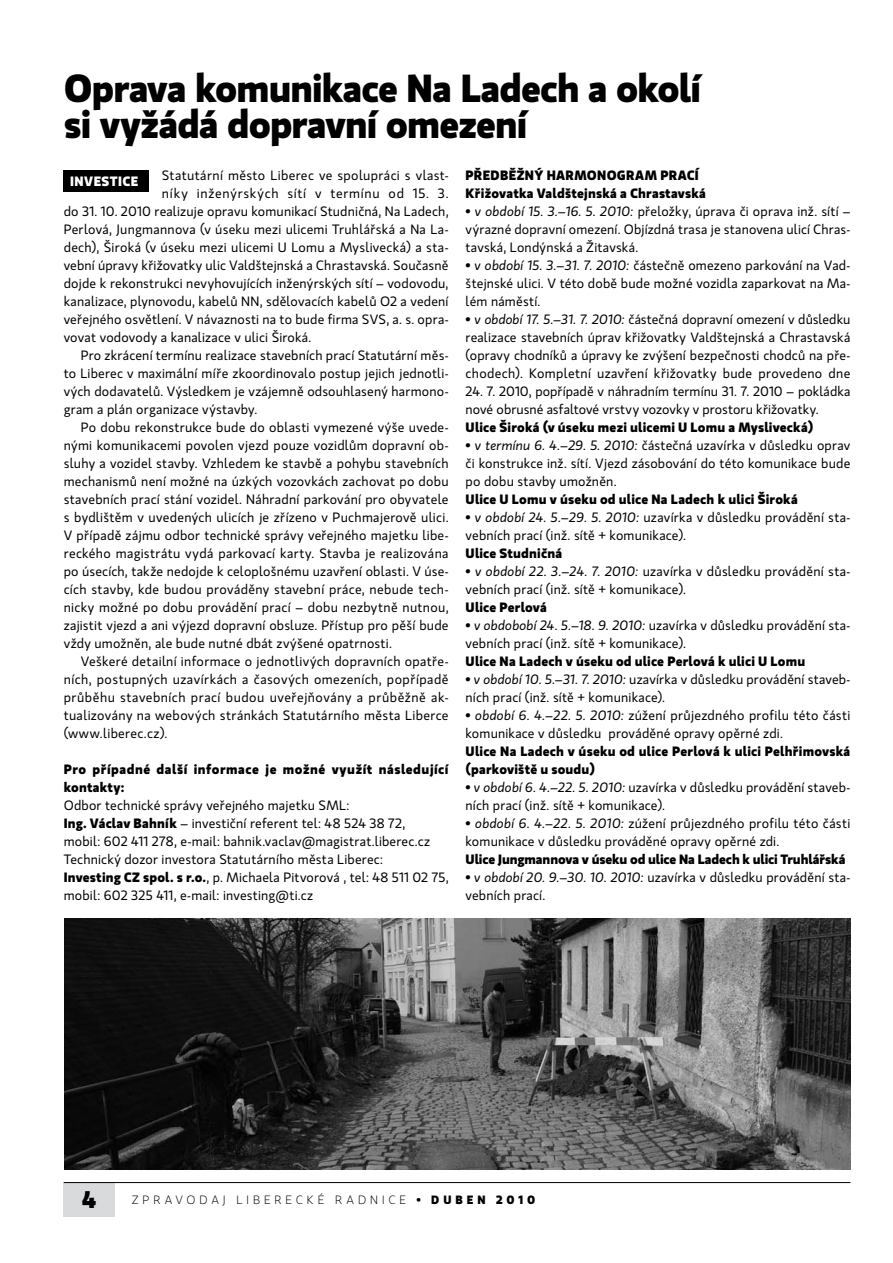
<style>
.page{position:relative;width:893px;height:1263px;background:#fff}
.page>*{position:absolute;margin:0;border:0;box-sizing:border-box;transform-origin:0 0}
.t1{font:700 39px/36px "Gloriola Std";letter-spacing:-.025em;color:#000}
.t2{font:700 24px "Gloriola Std";color:#000}
.t3{font:13.5px/18px "Gloriola Std";letter-spacing:.015em;color:#000}
.t4{font:700 13.5px/18px "Gloriola Std";letter-spacing:.015em;color:#000}
.t5{font:13.5px "Gloriola Std";letter-spacing:.035em;color:#000}
.t6{font:700 13.5px/18px "Gloriola Std";letter-spacing:.035em;color:#000}
.t7{font:700 13.5px "Gloriola Std";letter-spacing:-.005em;color:#000}
.t8{font:13.5px "Gloriola Std";letter-spacing:.055em;color:#000}
.t9{font:700 13.5px "Gloriola Std";color:#fff}
.t10{font:300 12px "Gloriola Std";letter-spacing:.325em;color:#000}
.s1{font-style:italic}
.s2{font-weight:700}
</style>
<div class="page">
<div style="left:64px;top:1182px;width:51px;height:34px;background:#d9dadb"></div>
<hr style="left:64px;top:1182px;width:786px;height:1px;background:#000">
<div style="left:64px;top:170px;width:85px;height:22px;background:#000"></div>
<img style="left:64px;top:918px;width:786px;height:251px">
<h1 class="t1" style="left:64px;top:68px;width:639px">Oprava komunikace Na Ladech a okolí si vyžádá dopravní omezení</h1>
<p class="t9" style="left:70px;top:171px;width:9px">investice</p>
<p class="t4" style="left:466px;top:165px;width:242px;text-indent:195px">prací<br>Křižovatka Valdštejnská a Chrastavská</p>
<p class="t3" style="left:466px;top:202px;width:386px;text-align:justify"><span class="s1">• v období 15. 3.–16. 5. 2010:</span> přeložky, úprava či oprava inž. sítí – výrazné dopravní omezení. Objízdná trasa je stanovena ulicí Chras&shy;tavská, Londýnská a Žitavská.</p>
<p class="t3" style="left:466px;top:256px;width:386px;text-align:justify"><span class="s1">• v období 15. 3.–31. 7. 2010:</span> částečně omezeno parkování na Vad&shy;štejnské ulici. V této době bude možné vozidla zaparkovat na Ma&shy;lém náměstí.</p>
<p class="t3" style="left:466px;top:310px;width:386px;text-align:justify"><span class="s1">• v období 17. 5.–31. 7. 2010:</span> částečná dopravní omezení v důsledku realizace stavebních úprav křižovatky Valdštejnská a Chrastavská (opravy chodníků a úpravy ke zvýšení bezpečnosti chodců na pře&shy;chodech). Kompletní uzavření křižovatky bude provedeno dne</p>
<p class="t3" style="left:466px;top:382px;width:386px">24. 7. 2010, popřípadě v náhradním termínu 31. 7. 2010 – pokládka nové obrusné asfaltové vrstvy vozovky v prostoru křižovatky.</p>
<p class="t4" style="left:466px;top:417px;width:349px">Ulice Široká (v úseku mezi ulicemi U Lomu a Myslivecká)</p>
<p class="t3" style="left:466px;top:436px;width:386px;text-align:justify"><span class="s1">• v termínu 6. 4.–29. 5. 2010:</span> částečná uzavírka v důsledku oprav či konstrukce inž. sítí. Vjezd zásobování do této komunikace bude po dobu stavby umožněn.</p>
<p class="t4" style="left:466px;top:489px;width:334px">Ulice U Lomu v úseku od ulice Na Ladech k ulici Široká</p>
<p class="t3" style="left:466px;top:508px;width:386px"><span class="s1">• v období 24. 5.–29. 5. 2010:</span> uzavírka v důsledku provádění sta&shy;vebních prací (inž. sítě + komunikace).</p>
<p class="t4" style="left:466px;top:543px;width:98px">Ulice Studničná</p>
<p class="t3" style="left:466px;top:562px;width:386px"><span class="s1">• v období 22. 3.–24. 7. 2010:</span> uzavírka v důsledku provádění sta&shy;vebních prací (inž. sítě + komunikace).</p>
<p class="t4" style="left:466px;top:597px;width:83px">Ulice Perlová</p>
<p class="t3" style="left:466px;top:616px;width:386px"><span class="s1">• v obdobobí 24. 5.–18. 9. 2010:</span> uzavírka v důsledku provádění sta&shy;vebních prací (inž. sítě + komunikace).</p>
<p class="t4" style="left:466px;top:651px;width:341px">Ulice Na Ladech v úseku od ulice Perlová k ulici U Lomu</p>
<p class="t3" style="left:466px;top:670px;width:386px"><span class="s1">• v období 10. 5.–31. 7. 2010:</span> uzavírka v důsledku provádění staveb&shy;ních prací (inž. sítě + komunikace).</p>
<p class="t3" style="left:466px;top:706px;width:386px"><span class="s1">• období 6. 4.–22. 5. 2010:</span> zúžení průjezdného profilu této části komunikace v důsledku prováděné opravy opěrné zdi.</p>
<p class="t4" style="left:465px;top:741px;width:386px">Ulice Na Ladech v úseku od ulice Perlová k ulici Pelhřimovská (parkoviště u soudu)</p>
<p class="t3" style="left:465px;top:778px;width:386px"><span class="s1">• v období 6. 4.–22. 5. 2010:</span> uzavírka v důsledku provádění staveb&shy;ních prací (inž. sítě + komunikace).</p>
<p class="t3" style="left:465px;top:814px;width:386px"><span class="s1">• období 6. 4.–22. 5. 2010:</span> zúžení průjezdného profilu této části komunikace v důsledku prováděné opravy opěrné zdi.</p>
<p class="t7" style="left:465px;top:849px;width:381px">Ulice Jungmannova v úseku od ulice Na Ladech k ulici Truhlářská</p>
<p class="t3" style="left:465px;top:868px;width:386px"><span class="s1">• v období 20. 9.–30. 10. 2010:</span> uzavírka v důsledku provádění sta&shy;vebních prací.</p>
<p class="t4" style="left:466px;top:165px;width:27px">Předb</p>
<p class="t4" style="left:509px;top:165px;width:49px">ěžný harmono</p>
<p class="t4" style="left:617px;top:165px;width:21px">gram</p>
<p class="t3" style="left:162px;top:166px;width:288px">Statutární město Liberec ve spolupráci s vlast-</p>
<p class="t8" style="left:162px;top:184px;width:288px">níky inženýrských sítí v termínu od 15. 3.</p>
<p class="t3" style="left:64px;top:202px;width:386px">do 31. 10. 2010 realizuje opravu komunikací Studničná, Na Ladech,</p>
<p class="t3" style="left:64px;top:220px;width:386px">Perlová, Jungmannova (v úseku mezi ulicemi Truhlářská a Na La-</p>
<p class="t3" style="left:64px;top:238px;width:386px">dech), Široká (v úseku mezi ulicemi U Lomu a Myslivecká) a sta-</p>
<p class="t3" style="left:64px;top:256px;width:386px">vební úpravy křižovatky ulic Valdštejnská a Chrastavská. Současně</p>
<p class="t3" style="left:64px;top:274px;width:386px">dojde k rekonstrukci nevyhovujících inženýrských sítí – vodovodu,</p>
<p class="t3" style="left:64px;top:292px;width:386px">kanalizace, plynovodu, kabelů NN, sdělovacích kabelů O2 a vedení</p>
<p class="t3" style="left:64px;top:310px;width:386px">veřejného osvětlení. V návaznosti na to bude firma SVS, a. s. opra-</p>
<p class="t3" style="left:64px;top:328px;width:249px">vovat vodovody a kanalizace v ulici Široká.</p>
<p class="t3" style="left:81px;top:346px;width:369px">Pro zkrácení termínu realizace stavebních prací Statutární měs-</p>
<p class="t3" style="left:64px;top:364px;width:386px">to Liberec v maximální míře zkoordinovalo postup jejich jednotli-</p>
<p class="t3" style="left:64px;top:382px;width:386px">vých dodavatelů. Výsledkem je vzájemně odsouhlasený harmono-</p>
<p class="t3" style="left:64px;top:400px;width:195px">gram a plán organizace výstavby.</p>
<p class="t3" style="left:81px;top:418px;width:369px">Po dobu rekonstrukce bude do oblasti vymezené výše uvede-</p>
<p class="t3" style="left:64px;top:436px;width:386px">nými komunikacemi povolen vjezd pouze vozidlům dopravní ob-</p>
<p class="t3" style="left:64px;top:454px;width:386px">sluhy a vozidel stavby. Vzhledem ke stavbě a pohybu stavebních</p>
<p class="t3" style="left:64px;top:472px;width:386px">mechanismů není možné na úzkých vozovkách zachovat po dobu</p>
<p class="t3" style="left:64px;top:490px;width:386px">stavebních prací stání vozidel. Náhradní parkování pro obyvatele</p>
<p class="t3" style="left:64px;top:508px;width:386px">s bydlištěm v uvedených ulicích je zřízeno v Puchmajerově ulici.</p>
<p class="t3" style="left:64px;top:526px;width:386px">V případě zájmu odbor technické správy veřejného majetku libe-</p>
<p class="t3" style="left:64px;top:544px;width:386px">reckého magistrátu vydá parkovací karty. Stavba je realizována</p>
<p class="t3" style="left:64px;top:562px;width:386px">po úsecích, takže nedojde k celoplošnému uzavření oblasti. V úse-</p>
<p class="t3" style="left:64px;top:580px;width:386px">cích stavby, kde budou prováděny stavební práce, nebude tech-</p>
<p class="t3" style="left:64px;top:598px;width:386px">nicky možné po dobu provádění prací – dobu nezbytně nutnou,</p>
<p class="t3" style="left:64px;top:616px;width:386px">zajistit vjezd a ani výjezd dopravní obsluze. Přístup pro pěší bude</p>
<p class="t3" style="left:64px;top:634px;width:330px">vždy umožněn, ale bude nutné dbát zvýšené opatrnosti.</p>
<p class="t3" style="left:81px;top:652px;width:369px">Veškeré detailní informace o jednotlivých dopravních opatře-</p>
<p class="t5" style="left:64px;top:670px;width:386px">ních, postupných uzavírkách a časových omezeních, popřípadě</p>
<p class="t5" style="left:64px;top:688px;width:386px">průběhu stavebních prací budou uveřejňovány a průběžně ak-</p>
<p class="t3" style="left:64px;top:706px;width:386px">tualizovány na webových stránkách Statutárního města Liberce</p>
<p class="t3" style="left:64px;top:724px;width:105px">(www.liberec.cz).</p>
<p class="t6" style="left:64px;top:759px;width:386px">Pro případné další informace je možné využít následující kontakty:</p>
<p class="t3" style="left:64px;top:796px;width:386px">Odbor technické správy veřejného majetku SML:<br><span class="s2">Ing. Václav Bahník</span> – investiční referent tel: 48 524 38 72,<br>mobil: 602 411 278, e-mail: bahnik.vaclav@magistrat.liberec.cz Technický dozor investora Statutárního města Liberec:<br><span class="s2">Investing CZ spol. s r.o.</span>, p. Michaela Pitvorová , tel: 48 511 02 75, mobil: 602 325 411, e-mail: investing@ti.cz</p>
<h2 class="t2" style="left:82px;top:1182px;width:16px">4</h2>
<p class="t10" style="left:132px;top:1192px;width:405px">ZPRAVODAJ LIBERECKÉ RADNICE <span class="s2">• DUBEN 2010</span></p>
</div>
